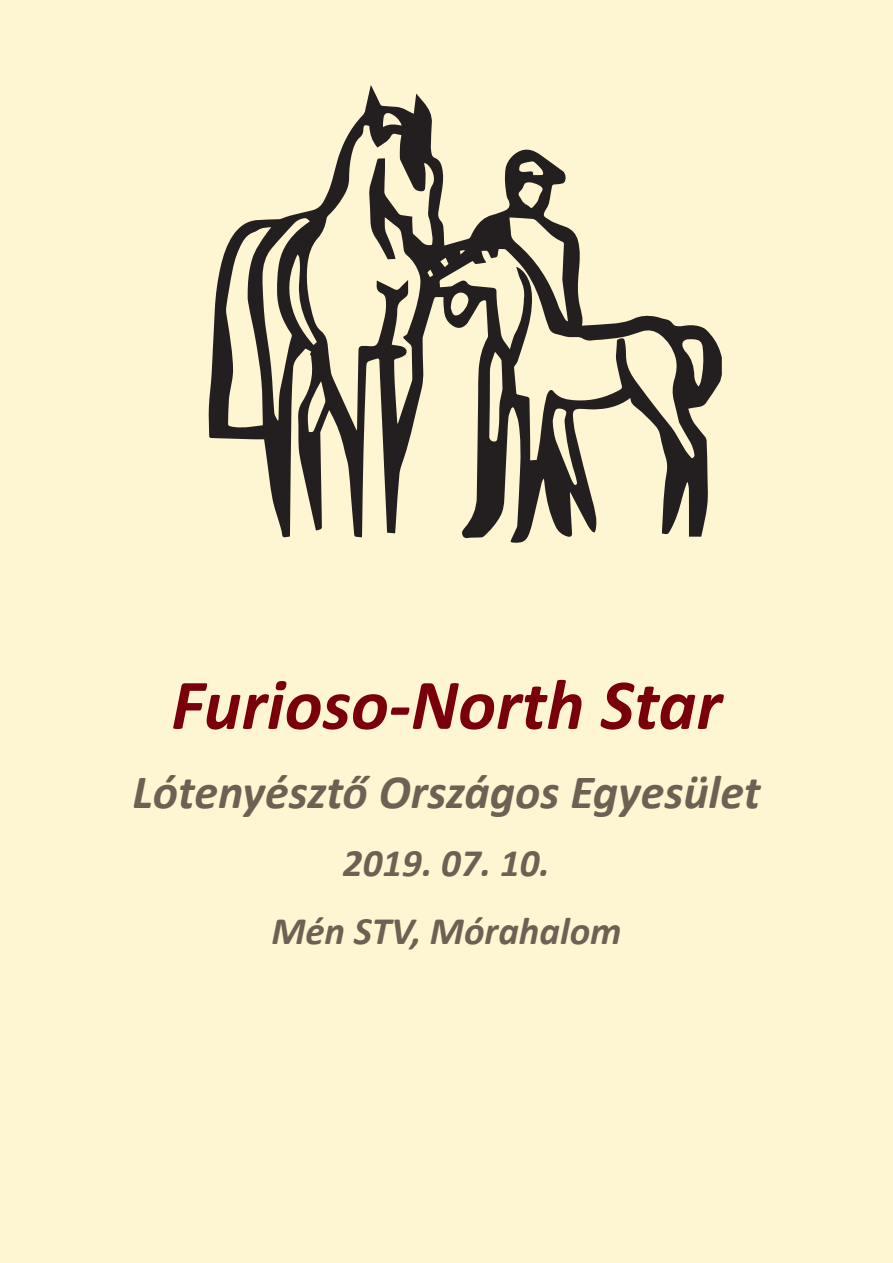
<style>
.page{position:relative;width:893px;height:1263px;background:#fef5d2}
.page>*{position:absolute;margin:0;border:0;box-sizing:border-box;transform-origin:0 0}
.t1{font:italic 700 72px "Calibri";color:#79000b}
.t2{font:italic 700 48px "Calibri";color:#6c6153}
.t3{font:italic 700 39px/68.1px "Calibri";color:#6c6153;text-align:center}
</style>
<div class="page">
<svg style="left:208px;top:85px;width:514px;height:458px"></svg>
<h1 class="t1" style="left:171px;top:659px;width:552px">Furioso-North Star</h1>
<p class="t2" style="left:133px;top:761px;width:629px">Lótenyésztő Országos Egyesület</p>
<p class="t3" style="left:271px;top:829px;width:352px">2019. 07. 10.<br>Mén STV, Mórahalom</p>
</div>
